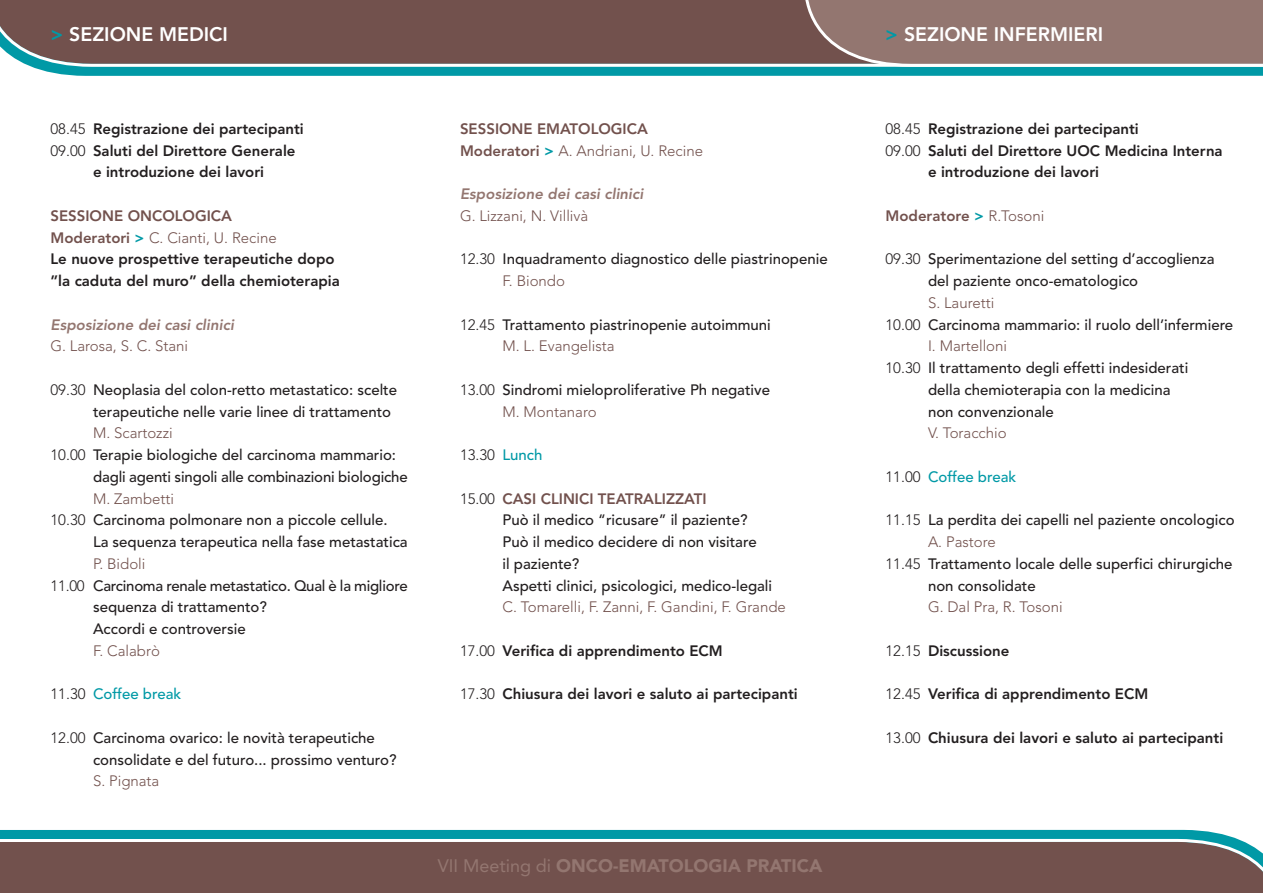
<style>
.page{position:relative;width:1263px;height:893px;background:#fff}
.page>*{position:absolute;margin:0;border:0;box-sizing:border-box;transform-origin:0 0}
.t1{font:800 19.5px "Avenir";color:#fff}
.t2{font:900 18px "Avenir";color:#937670}
.t3{font:500 15px/21.8px "Avenir";color:#231f20}
.t4{font:800 15px/21.8px "Avenir";color:#231f20;text-align:center}
.t5{font:300 15px "Avenir";color:#72514d}
.t6{font:800 15px/21.8px "Avenir";color:#72514d}
.t7{font:italic 800 15px "Avenir";letter-spacing:.005em;color:#937670}
.t8{font:500 15px "Avenir";color:#0099a6}
.t9{font:300 15px "Avenir";color:#231f20}
.s1{color:#0099a6}
.s2{font-weight:300}
.s3{color:#72514d}
.s4{font-weight:300;color:#72514d}
.s5{font-weight:300;color:#231f20}
.s6{font-weight:500;color:#0099a6}
.s7{font-weight:800;color:#72514d}
.s8{font-weight:400}
</style>
<div class="page">
<div style="left:0;top:830px;width:1238px;height:9px;background:#0099a6"></div>
<div style="left:0;top:839px;width:1263px;height:54px;background:#72514d"></div>
<svg style="left:32px;top:67px;width:1231px;height:9px;background:#089ca8"></svg>
<svg style="left:0;top:0;width:804px;height:67px;background:#775a57"></svg>
<svg style="left:804px;top:0;width:459px;height:67px;background:#977c76"></svg>
<h1 class="t1" style="left:51px;top:26px;width:179px"><span class="s1">&gt;</span> SEZIONE MEDICI</h1>
<h1 class="t1" style="left:885px;top:26px;width:219px"><span class="s1">&gt;</span> SEZIONE INFERMIERI</h1>
<p class="t4" style="left:51px;top:119px;width:255px"><span class="s2">08.45</span> Registrazione dei partecipanti<br><span class="s2">09.00</span> Saluti del Direttore Generale e introduzione dei lavori</p>
<p class="t4" style="left:51px;top:206px;width:291px;text-align:left"><span class="s3">SESSIONE ONCOLOGICA<br>Moderatori</span> <span class="s1">&gt;</span> <span class="s4">C. Cianti, U. Recine<br></span>Le nuove prospettive terapeutiche dopo ”la caduta del muro” della chemioterapia</p>
<p class="t7" style="left:51px;top:318px;width:185px">Esposizione dei casi clinici</p>
<p class="t5" style="left:51px;top:340px;width:139px">G. Larosa, S. C. Stani</p>
<p class="t3" style="left:93px;top:380px;width:306px;text-indent:-43px"><span class="s2">09.30</span> Neoplasia del colon-retto metastatico: scelte terapeutiche nelle varie linee di trattamento</p>
<p class="t5" style="left:93px;top:427px;width:81px">M. Scartozzi</p>
<p class="t3" style="left:51px;top:445px;width:347px"><span class="s2">10.00</span> Terapie biologiche del carcinoma mammario:</p>
<p class="t3" style="left:93px;top:467px;width:316px">dagli agenti singoli alle combinazioni biologiche</p>
<p class="t5" style="left:93px;top:492px;width:83px">M. Zambetti</p>
<p class="t3" style="left:51px;top:510px;width:338px"><span class="s2">10.30</span> Carcinoma polmonare non a piccole cellule.</p>
<p class="t3" style="left:93px;top:532px;width:316px">La sequenza terapeutica nella fase metastatica</p>
<p class="t5" style="left:93px;top:557px;width:54px">P. Bidoli</p>
<p class="t3" style="left:51px;top:576px;width:359px"><span class="s2">11.00</span> Carcinoma renale metastatico. Qual è la migliore</p>
<p class="t3" style="left:93px;top:597px;width:175px">sequenza di trattamento?</p>
<p class="t3" style="left:93px;top:619px;width:154px">Accordi e controversie</p>
<p class="t5" style="left:93px;top:644px;width:68px">F. Calabrò</p>
<p class="t8" style="left:51px;top:688px;width:132px"><span class="s5">11.30</span> Coffee break</p>
<p class="t3" style="left:93px;top:728px;width:305px;text-indent:-43px"><span class="s2">12.00</span> Carcinoma ovarico: le novità terapeutiche consolidate e del futuro... prossimo venturo?</p>
<p class="t5" style="left:93px;top:775px;width:68px">S. Pignata</p>
<p class="t6" style="left:460px;top:119px;width:245px">SESSIONE EMATOLOGICA<br>Moderatori <span class="s1">&gt;</span> <span class="s2">A. Andriani, U. Recine</span></p>
<p class="t7" style="left:460px;top:188px;width:185px">Esposizione dei casi clinici</p>
<p class="t5" style="left:460px;top:209px;width:130px">G. Lizzani, N. Villivà</p>
<p class="t3" style="left:502px;top:249px;width:327px;text-indent:-43px"><span class="s2">12.30</span> Inquadramento diagnostico delle piastrinopenie<br><span class="s4">F. Biondo</span></p>
<p class="t3" style="left:502px;top:315px;width:270px;text-indent:-43px"><span class="s2">12.45</span> Trattamento piastrinopenie autoimmuni<br><span class="s4">M. L. Evangelista</span></p>
<p class="t3" style="left:502px;top:380px;width:269px;text-indent:-43px"><span class="s2">13.00</span> Sindromi mieloproliferative Ph negative<br><span class="s4">M. Montanaro</span></p>
<p class="t9" style="left:460px;top:449px;width:84px">13.30 <span class="s6">Lunch</span></p>
<p class="t3" style="left:502px;top:489px;width:271px;text-indent:-43px"><span class="s2">15.00</span> <span class="s7">CASI CLINICI TEATRALIZZATI<br></span>Può il medico “ricusare” il paziente?<br>Può il medico decidere di non visitare<br>il paziente?<br>Aspetti clinici, psicologici, medico-legali</p>
<p class="t5" style="left:502px;top:601px;width:285px">C. Tomarelli, F. Zanni, F. Gandini, F. Grande</p>
<p class="t4" style="left:460px;top:641px;width:264px"><span class="s2">17.00</span> Verifica di apprendimento ECM</p>
<p class="t4" style="left:460px;top:684px;width:339px"><span class="s2">17.30</span> Chiusura dei lavori e saluto ai partecipanti</p>
<p class="t2" style="left:438px;top:859px;width:386px"><span class="s8">VII Meeting di</span> ONCO-EMATOLOGIA PRATICA</p>
<p class="t4" style="left:885px;top:119px;width:255px"><span class="s2">08.45</span> Registrazione dei partecipanti</p>
<p class="t4" style="left:885px;top:141px;width:339px"><span class="s2">09.00</span> Saluti del Direttore UOC Medicina Interna</p>
<p class="t4" style="left:928px;top:162px;width:173px">e introduzione dei lavori</p>
<p class="t6" style="left:885px;top:206px;width:160px">Moderatore <span class="s1">&gt;</span> <span class="s2">R.Tosoni</span></p>
<p class="t3" style="left:928px;top:249px;width:288px;text-indent:-43px"><span class="s2">09.30</span> Sperimentazione del setting d’accoglienza del paziente onco-ematologico</p>
<p class="t5" style="left:928px;top:296px;width:68px">S. Lauretti</p>
<p class="t3" style="left:885px;top:315px;width:349px"><span class="s2">10.00</span> Carcinoma mammario: il ruolo dell’infermiere</p>
<p class="t5" style="left:928px;top:340px;width:81px">I. Martelloni</p>
<p class="t3" style="left:885px;top:358px;width:304px"><span class="s2">10.30</span> Il trattamento degli effetti indesiderati</p>
<p class="t3" style="left:928px;top:380px;width:244px">della chemioterapia con la medicina</p>
<p class="t3" style="left:928px;top:402px;width:127px">non convenzionale</p>
<p class="t5" style="left:928px;top:427px;width:80px">V. Toracchio</p>
<p class="t8" style="left:885px;top:470px;width:132px"><span class="s5">11.00</span> Coffee break</p>
<p class="t3" style="left:885px;top:510px;width:351px"><span class="s2">11.15</span> La perdita dei capelli nel paziente oncologico</p>
<p class="t5" style="left:928px;top:536px;width:69px">A. Pastore</p>
<p class="t3" style="left:885px;top:554px;width:349px"><span class="s2">11.45</span> Trattamento locale delle superfici chirurgiche</p>
<p class="t3" style="left:928px;top:576px;width:109px">non consolidate</p>
<p class="t5" style="left:928px;top:601px;width:136px">G. Dal Pra, R. Tosoni</p>
<p class="t4" style="left:885px;top:641px;width:125px"><span class="s2">12.15</span> Discussione</p>
<p class="t4" style="left:885px;top:684px;width:264px"><span class="s2">12.45</span> Verifica di apprendimento ECM</p>
<p class="t4" style="left:885px;top:728px;width:339px"><span class="s2">13.00</span> Chiusura dei lavori e saluto ai partecipanti</p>
</div>
